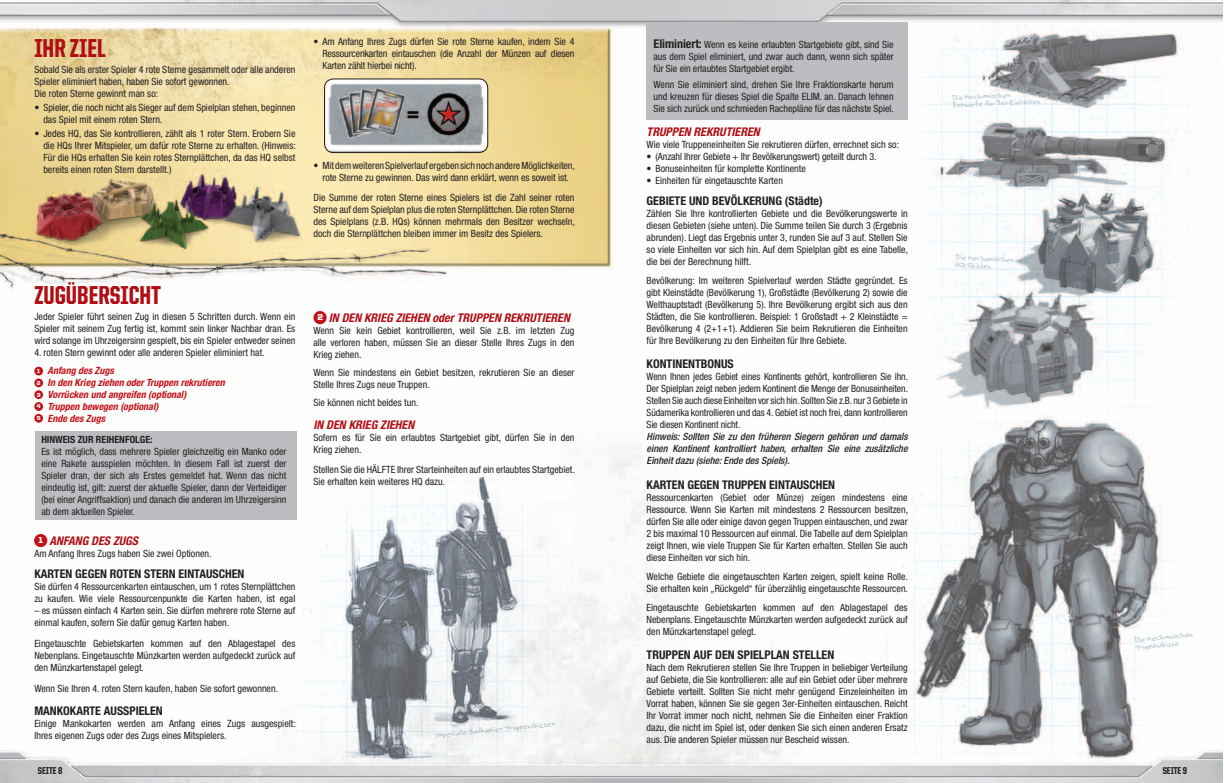
<style>
.page{position:relative;width:1224px;height:783px;background:#fff}
.page>*{position:absolute;margin:0;border:0;box-sizing:border-box;transform-origin:0 0}
.t1{font:800 26px "United Sans Cond";color:#b00d15}
.t2{font:700 condensed 12px "Helvetica Neue";color:#231f20}
.t3{font:italic 700 condensed 12px "Helvetica Neue";color:#b00d15}
.t4{font:condensed 10px/12px "Helvetica Neue";color:#231f20;text-align:justify}
.t5{font:italic 500 condensed 10px/12px "Helvetica Neue";color:#231f20;text-align:justify}
.t6{font:italic 700 condensed 10px/12px "Helvetica Neue";color:#c4121a}
.t7{font:700 condensed 10px "Helvetica Neue";color:#231f20}
.t8{font:800 10px "United Sans Cond";color:#231f20}
.t9{font:900 8.7px "United Sans Reg";color:#fff}
.t10{font:8.6px "Felt Tip Roman";color:#b1bdc3}
.t11{font:8px/7.6px "Felt Tip Roman";color:#b1bdc3}
.t12{font:900 5.8px/11.8px "United Sans Reg";color:#fff;text-align:justify}
.s1{font-weight:700;font-size:12.1px}
</style>
<div class="page">
<img style="left:0;top:0;width:1222px;height:783px">
<div style="left:646px;top:22px;width:261px;height:98px;background:#bcbdc0"></div>
<div style="left:35px;top:431px;width:261px;height:89px;background:#bcbdc0"></div>
<img style="left:324px;top:79px;width:164px;height:74px">
<div style="left:324px;top:78px;width:164px;height:75px;border:1px solid #231f20;border-radius:9px"></div>
<div style="left:34px;top:534px;width:13px;height:13px;background:#c4121a;border-radius:50%"></div>
<div style="left:313px;top:311px;width:14px;height:13px;background:#c4121a;border-radius:50%"></div>
<div style="left:34px;top:367px;width:9px;height:8px;background:#c4121a;border-radius:50%"></div>
<div style="left:34px;top:378px;width:9px;height:9px;background:#c4121a;border-radius:50%"></div>
<div style="left:34px;top:390px;width:9px;height:9px;background:#c4121a;border-radius:50%"></div>
<div style="left:34px;top:402px;width:9px;height:9px;background:#c4121a;border-radius:50%"></div>
<div style="left:34px;top:414px;width:9px;height:9px;background:#c4121a;border-radius:50%"></div>
<h1 class="t1" style="left:34px;top:35px;width:73px">IHR ZIEL</h1>
<p class="t4" style="left:34px;top:64px;width:262px;text-align:left">Sobald Sie als erster Spieler 4 rote Sterne gesammelt oder alle anderen<br>Spieler eliminiert haben, haben Sie sofort gewonnen.<br>Die roten Sterne gewinnt man so:</p>
<p class="t4" style="left:43px;top:102px;width:253px;text-indent:-9px">• Spieler, die noch nicht als Sieger auf dem Spielplan stehen, beginnen das Spiel mit einem roten Stern.</p>
<p class="t4" style="left:43px;top:128px;width:254px;text-indent:-9px">• Jedes HQ, das Sie kontrollieren, zählt als 1 roter Stern. Erobern Sie die HQs Ihrer Mitspieler, um dafür rote Sterne zu erhalten. (Hinweis:<br>Für die HQs erhalten Sie kein rotes Sternplättchen, da das HQ selbst bereits einen roten Stern darstellt.)</p>
<h1 class="t1" style="left:34px;top:281px;width:128px">ZUGÜBERSICHT</h1>
<p class="t4" style="left:34px;top:310px;width:262px">Jeder Spieler führt seinen Zug in diesen 5 Schritten durch. Wenn ein Spieler mit seinem Zug fertig ist, kommt sein linker Nachbar dran. Es wird solange im Uhrzeigersinn gespielt, bis ein Spieler entweder seinen</p>
<p class="t4" style="left:34px;top:346px;width:232px">4. roten Stern gewinnt oder alle anderen Spieler eliminiert hat.</p>
<p class="t6" style="left:48px;top:364px;width:179px">Anfang des Zugs<br>In den Krieg ziehen oder Truppen rekrutieren<br>Vorrücken und angreifen (optional)<br>Truppen bewegen (optional)<br>Ende des Zugs</p>
<p class="t7" style="left:41px;top:433px;width:113px">HINWEIS ZUR REIHENFOLGE:</p>
<p class="t4" style="left:41px;top:445px;width:247px">Es ist möglich, dass mehrere Spieler gleichzeitig ein Manko oder eine Rakete ausspielen möchten. In diesem Fall ist zuerst der Spieler dran, der sich als Erstes gemeldet hat. Wenn das nicht eindeutig ist, gilt: zuerst der aktuelle Spieler, dann der Verteidiger (bei einer Angriffsaktion) und danach die anderen im Uhrzeigersinn ab dem aktuellen Spieler.</p>
<p class="t3" style="left:49px;top:534px;width:90px">ANFANG DES ZUGS</p>
<p class="t4" style="left:34px;top:548px;width:179px">Am Anfang Ihres Zugs haben Sie zwei Optionen.</p>
<p class="t2" style="left:34px;top:566px;width:212px">KARTEN GEGEN ROTEN STERN EINTAUSCHEN</p>
<p class="t4" style="left:34px;top:580px;width:262px">Sie dürfen 4 Ressourcenkarten eintauschen, um 1 rotes Sternplättchen zu kaufen. Wie viele Ressourcenpunkte die Karten haben, ist egal</p>
<p class="t4" style="left:34px;top:604px;width:262px">– es müssen einfach 4 Karten sein. Sie dürfen mehrere rote Sterne auf einmal kaufen, sofern Sie dafür genug Karten haben.</p>
<p class="t4" style="left:34px;top:637px;width:262px">Eingetauschte Gebietskarten kommen auf den Ablagestapel des Nebenplans. Eingetauschte Münzkarten werden aufgedeckt zurück auf den Münzkartenstapel gelegt.</p>
<p class="t4" style="left:34px;top:682px;width:245px">Wenn Sie Ihren 4. roten Stern kaufen, haben Sie sofort gewonnen.</p>
<p class="t2" style="left:34px;top:704px;width:130px">MANKOKARTE AUSSPIELEN</p>
<p class="t4" style="left:34px;top:718px;width:263px">Einige Mankokarten werden am Anfang eines Zugs ausgespielt:<br>Ihres eigenen Zugs oder des Zugs eines Mitspielers.</p>
<p class="t12" style="left:37px;top:365px;width:5px">1<br>2<br>3<br>4<br>5</p>
<p class="t9" style="left:39px;top:536px;width:6px">1</p>
<p class="t4" style="left:322px;top:36px;width:254px;text-indent:-9px">• Am Anfang Ihres Zugs dürfen Sie rote Sterne kaufen, indem Sie 4<br>Ressourcenkarten eintauschen (die Anzahl der Münzen auf diesen Karten zählt hierbei nicht).</p>
<p class="t4" style="left:313px;top:160px;width:263px;text-align:center">• Mit dem weiteren Spielverlauf ergeben sich noch andere Möglichkeiten, rote Sterne zu gewinnen. Das wird dann erklärt, wenn es soweit ist.</p>
<p class="t4" style="left:313px;top:192px;width:263px">Die Summe der roten Sterne eines Spielers ist die Zahl seiner roten Sterne auf dem Spielplan plus die roten Sternplättchen. Die roten Sterne des Spielplans (z.B. HQs) können mehrmals den Besitzer wechseln, doch die Sternplättchen bleiben immer im Besitz des Spielers.</p>
<p class="t3" style="left:329px;top:311px;width:242px">IN DEN KRIEG ZIEHEN oder TRUPPEN REKRUTIEREN</p>
<p class="t4" style="left:313px;top:325px;width:262px">Wenn Sie kein Gebiet kontrollieren, weil Sie z.B. im letzten Zug alle verloren haben, müssen Sie an dieser Stelle Ihres Zugs in den Krieg ziehen.</p>
<p class="t4" style="left:313px;top:367px;width:263px">Wenn Sie mindestens ein Gebiet besitzen, rekrutieren Sie an dieser<br>Stelle Ihres Zugs neue Truppen.</p>
<p class="t4" style="left:313px;top:397px;width:106px">Sie können nicht beides tun.</p>
<p class="t3" style="left:313px;top:417px;width:102px">IN DEN KRIEG ZIEHEN</p>
<p class="t4" style="left:313px;top:431px;width:262px">Sofern es für Sie ein erlaubtes Startgebiet gibt, dürfen Sie in den<br>Krieg ziehen.</p>
<p class="t4" style="left:313px;top:463px;width:263px">Stellen Sie die HÄLFTE Ihrer Starteinheiten auf ein erlaubtes Startgebiet.<br>Sie erhalten kein weiteres HQ dazu.</p>
<p class="t9" style="left:317px;top:313px;width:7px">2</p>
<p class="t10" style="left:435px;top:729px;width:122px;rotate:-5deg">Imperiale Balkanier Truppenskizzen</p>
<p class="t4" style="left:653px;top:38px;width:241px"><span class="s1">Eliminiert:</span> Wenn es keine erlaubten Startgebiete gibt, sind Sie aus dem Spiel eliminiert, und zwar auch dann, wenn sich später für Sie ein erlaubtes Startgebiet ergibt.</p>
<p class="t4" style="left:653px;top:78px;width:242px">Wenn Sie eliminiert sind, drehen Sie Ihre Fraktionskarte herum und kreuzen für dieses Spiel die Spalte ELIM. an. Danach lehnen Sie sich zurück und schmieden Rachepläne für das nächste Spiel.</p>
<p class="t3" style="left:646px;top:125px;width:115px">TRUPPEN REKRUTIEREN</p>
<p class="t4" style="left:646px;top:139px;width:254px">Wie viele Truppeneinheiten Sie rekrutieren dürfen, errechnet sich so:</p>
<p class="t4" style="left:646px;top:151px;width:231px">• (Anzahl Ihrer Gebiete + Ihr Bevölkerungswert) geteilt durch 3.</p>
<p class="t4" style="left:646px;top:163px;width:161px">• Bonuseinheiten für komplette Kontinente</p>
<p class="t4" style="left:646px;top:175px;width:138px">• Einheiten für eingetauschte Karten</p>
<p class="t2" style="left:646px;top:193px;width:178px">GEBIETE UND BEVÖLKERUNG (Städte)</p>
<p class="t4" style="left:646px;top:207px;width:263px">Zählen Sie Ihre kontrollierten Gebiete und die Bevölkerungswerte in diesen Gebieten (siehe unten). Die Summe teilen Sie durch 3 (Ergebnis abrunden). Liegt das Ergebnis unter 3, runden Sie auf 3 auf. Stellen Sie so viele Einheiten vor sich hin. Auf dem Spielplan gibt es eine Tabelle, die bei der Berechnung hilft.</p>
<p class="t4" style="left:646px;top:274px;width:263px">Bevölkerung: Im weiteren Spielverlauf werden Städte gegründet. Es gibt Kleinstädte (Bevölkerung 1), Großstädte (Bevölkerung 2) sowie die Welthauptstadt (Bevölkerung 5). Ihre Bevölkerung ergibt sich aus den Städten, die Sie kontrollieren. Beispiel: 1 Großstadt + 2 Kleinstädte = Bevölkerung 4 (2+1+1). Addieren Sie beim Rekrutieren die Einheiten für Ihre Bevölkerung zu den Einheiten für Ihre Gebiete.</p>
<p class="t2" style="left:646px;top:357px;width:89px">KONTINENTBONUS</p>
<p class="t4" style="left:646px;top:370px;width:263px">Wenn Ihnen jedes Gebiet eines Kontinents gehört, kontrollieren Sie ihn.<br>Der Spielplan zeigt neben jedem Kontinent die Menge der Bonuseinheiten.<br>Stellen Sie auch diese Einheiten vor sich hin. Sollten Sie z.B. nur 3 Gebiete in Südamerika kontrollieren und das 4. Gebiet ist noch frei, dann kontrollieren Sie diesen Kontinent nicht.</p>
<p class="t5" style="left:646px;top:430px;width:262px">Hinweis: Sollten Sie zu den früheren Siegern gehören und damals einen Kontinent kontrolliert haben, erhalten Sie eine zusätzliche Einheit dazu (siehe: Ende des Spiels).</p>
<p class="t2" style="left:646px;top:477px;width:190px">KARTEN GEGEN TRUPPEN EINTAUSCHEN</p>
<p class="t4" style="left:646px;top:491px;width:263px">Ressourcenkarten (Gebiet oder Münze) zeigen mindestens eine Ressource. Wenn Sie Karten mit mindestens 2 Ressourcen besitzen, dürfen Sie alle oder einige davon gegen Truppen eintauschen, und zwar 2 bis maximal 10 Ressourcen auf einmal. Die Tabelle auf dem Spielplan zeigt Ihnen, wie viele Truppen Sie für Karten erhalten. Stellen Sie auch diese Einheiten vor sich hin.</p>
<p class="t4" style="left:646px;top:570px;width:263px">Welche Gebiete die eingetauschten Karten zeigen, spielt keine Rolle.<br>Sie erhalten kein „Rückgeld“ für überzählig eingetauschte Ressourcen.</p>
<p class="t4" style="left:646px;top:601px;width:262px">Eingetauschte Gebietskarten kommen auf den Ablagestapel des Nebenplans. Eingetauschte Münzkarten werden aufgedeckt zurück auf den Münzkartenstapel gelegt.</p>
<p class="t2" style="left:646px;top:647px;width:189px">TRUPPEN AUF DEN SPIELPLAN STELLEN</p>
<p class="t4" style="left:646px;top:661px;width:263px">Nach dem Rekrutieren stellen Sie Ihre Truppen in beliebiger Verteilung auf Gebiete, die Sie kontrollieren: alle auf ein Gebiet oder über mehrere Gebiete verteilt. Sollten Sie nicht mehr genügend Einzeleinheiten im Vorrat haben, können Sie sie gegen 3er-Einheiten eintauschen. Reicht Ihr Vorrat immer noch nicht, nehmen Sie die Einheiten einer Fraktion dazu, die nicht im Spiel ist, oder denken Sie sich einen anderen Ersatz aus. Die anderen Spieler müssen nur Bescheid wissen.</p>
<p class="t11" style="left:952px;top:94px;width:89px;rotate:-3deg">Die Mechanischen<br>Entwürfe für 3er-Einheiten</p>
<p class="t11" style="left:956px;top:253px;width:60px;rotate:3deg">Die Mechanischen<br>HQ-Skizzen</p>
<p class="t11" style="left:1134px;top:636px;width:60px;rotate:-6deg">Die Mechanischen<br>Truppenskizze</p>
<p class="t8" style="left:38px;top:766px;width:26px">SEITE 8</p>
<p class="t8" style="left:1162px;top:766px;width:26px">SEITE 9</p>
</div>
